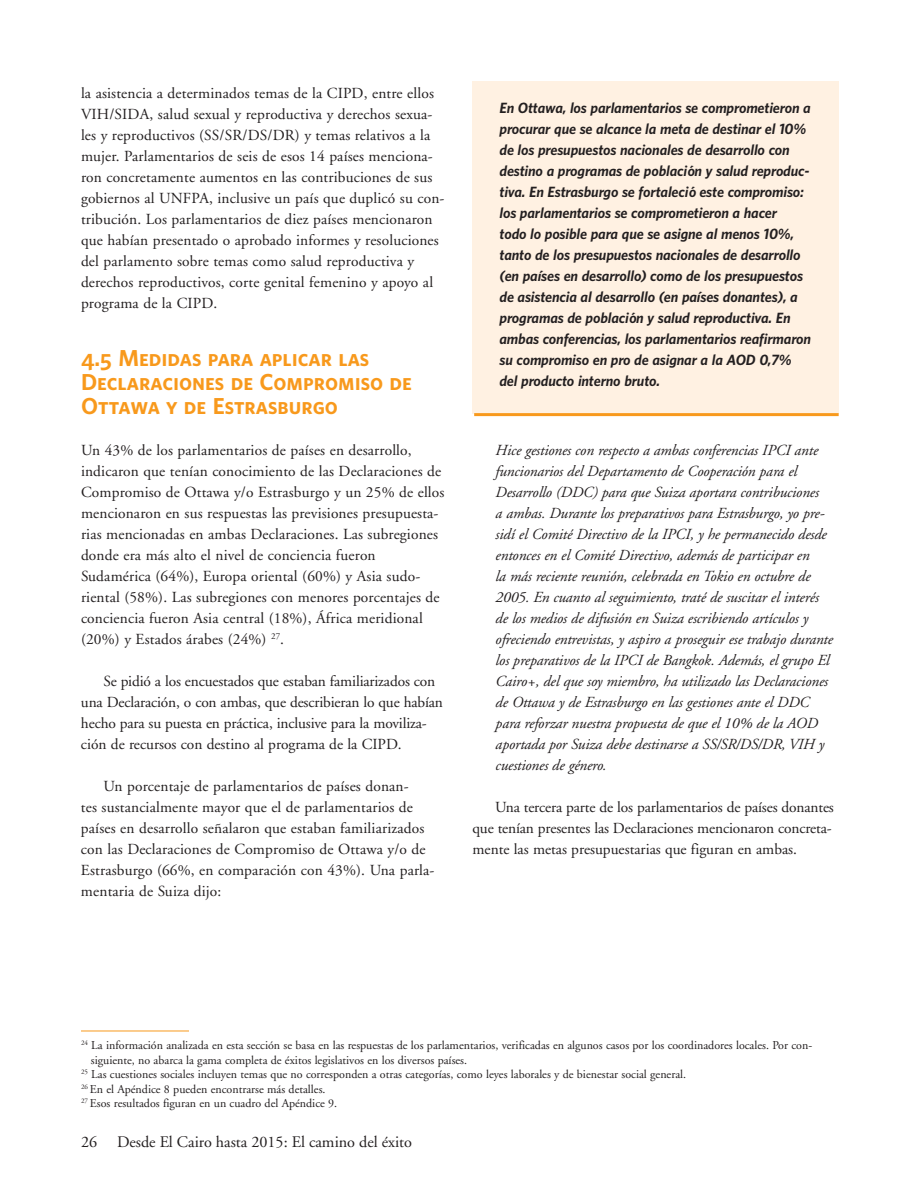
<style>
.page{position:relative;width:918px;height:1188px;background:#fff}
.page>*{position:absolute;margin:0;border:0;box-sizing:border-box;transform-origin:0 0}
.t1{font:21px/24px "UNFPA Bold SC";color:#f8991c}
.t2{font:16.2px "Adobe Garamond";color:#231f20}
.t3{font:15.3px/21px "Adobe Garamond";letter-spacing:.01em;color:#231f20}
.t4{font:italic 15.3px/21px "Adobe Garamond";letter-spacing:-.01em;color:#231f20}
.t5{font:15.3px/21px "Adobe Garamond";letter-spacing:-.01em;color:#231f20}
.t6{font:italic 700 13.5px/21px "UNFPA";letter-spacing:-.01em;color:#231f20}
.t7{font:12px "Adobe Garamond";color:#231f20}
</style>
<div class="page">
<hr style="left:81px;top:1031px;width:108px;height:1px;background:#f8991c">
<div style="left:472px;top:81px;width:367px;height:332px;background:#fff1e2"></div>
<hr style="left:474px;top:413px;width:365px;height:3px;background:#f8991c">
<p class="t3" style="left:81px;top:84px;width:365px">la asistencia a determinados temas de la CIPD, entre ellos VIH/SIDA, salud sexual y reproductiva y derechos sexua&shy;les y reproductivos (SS/SR/DS/DR) y temas relativos a la mujer. Parlamentarios de seis de esos 14 países menciona&shy;ron concretamente aumentos en las contribuciones de sus gobiernos al UNFPA, inclusive un país que duplicó su con&shy;tribución. Los parlamentarios de diez países mencionaron que habían presentado o aprobado informes y resoluciones del parlamento sobre temas como salud reproductiva y derechos reproductivos, corte genital femenino y apoyo al programa de la CIPD.</p>
<h1 class="t1" style="left:81px;top:347px;width:333px">4.5 Medidas para aplicar las<br>Declaraciones de Compromiso de<br>Ottawa y de Estrasburgo</h1>
<p class="t3" style="left:81px;top:441px;width:365px">Un 43% de los parlamentarios de países en desarrollo, indicaron que tenían conocimiento de las Declaraciones de Compromiso de Ottawa y/o Estrasburgo y un 25% de ellos mencionaron en sus respuestas las previsiones presupuesta&shy;rias mencionadas en ambas Declaraciones. Las subregiones donde era más alto el nivel de conciencia fueron Sudamérica (64%), Europa oriental (60%) y Asia sudo&shy;riental (58%). Las subregiones con menores porcentajes de conciencia fueron Asia central (18%), África meridional (20%) y Estados árabes (24%) <sup>27</sup>.</p>
<p class="t5" style="left:81px;top:672px;width:364px;text-indent:22px">Se pidió a los encuestados que estaban familiarizados con una Declaración, o con ambas, que describieran lo que habían hecho para su puesta en práctica, inclusive para la moviliza&shy;ción de recursos con destino al programa de la CIPD.</p>
<p class="t3" style="left:81px;top:777px;width:355px;text-indent:22px">Un porcentaje de parlamentarios de países donan-<br>tes sustancialmente mayor que el de parlamentarios de países en desarrollo señalaron que estaban familiarizados con las Declaraciones de Compromiso de Ottawa y/o de Estrasburgo (66%, en comparación con 43%). Una parla&shy;mentaria de Suiza dijo:</p>
<p class="t6" style="left:500px;top:99px;width:313px">En Ottawa, los parlamentarios se comprometieron a procurar que se alcance la meta de destinar el 10% de los presupuestos nacionales de desarrollo con destino a programas de población y salud reproduc&shy;tiva. En Estrasburgo se fortaleció este compromiso: los parlamentarios se comprometieron a hacer<br>todo lo posible para que se asigne al menos 10%, tanto de los presupuestos nacionales de desarrollo (en países en desarrollo) como de los presupuestos de asistencia al desarrollo (en países donantes), a programas de población y salud reproductiva. En ambas conferencias, los parlamentarios reafirmaron su compromiso en pro de asignar a la AOD 0,7% del producto interno bruto.</p>
<p class="t4" style="left:495px;top:441px;width:339px">Hice gestiones con respecto a ambas conferencias IPCI ante funcionarios del Departamento de Cooperación para el Desarrollo (DDC) para que Suiza aportara contribuciones<br>a ambas. Durante los preparativos para Estrasburgo, yo pre&shy;sidí el Comité Directivo de la IPCI, y he permanecido desde entonces en el Comité Directivo, además de participar en<br>la más reciente reunión, celebrada en Tokio en octubre de 2005. En cuanto al seguimiento, traté de suscitar el interés de los medios de difusión en Suiza escribiendo artículos y ofreciendo entrevistas, y aspiro a proseguir ese trabajo durante los preparativos de la IPCI de Bangkok. Además, el grupo El Cairo+, del que soy miembro, ha utilizado las Declaraciones de Ottawa y de Estrasburgo en las gestiones ante el DDC para reforzar nuestra propuesta de que el 10% de la AOD aportada por Suiza debe destinarse a SS/SR/DS/DR, VIH y cuestiones de género.</p>
<p class="t5" style="left:473px;top:798px;width:363px;text-indent:22px">Una tercera parte de los parlamentarios de países donantes que tenían presentes las Declaraciones mencionaron concreta&shy;mente las metas presupuestarias que figuran en ambas.</p>
<p class="t7" style="left:81px;top:1041px;width:733px"><sup>24</sup> La información analizada en esta sección se basa en las respuestas de los parlamentarios, verificadas en algunos casos por los coordinadores locales. Por con-</p>
<p class="t7" style="left:91px;top:1055px;width:378px">siguiente, no abarca la gama completa de éxitos legislativos en los diversos países.</p>
<p class="t7" style="left:81px;top:1070px;width:607px"><sup>25</sup> Las cuestiones sociales incluyen temas que no corresponden a otras categorías, como leyes laborales y de bienestar social general.</p>
<p class="t7" style="left:81px;top:1084px;width:246px"><sup>26</sup> En el Apéndice 8 pueden encontrarse más detalles.</p>
<p class="t7" style="left:81px;top:1098px;width:258px"><sup>27</sup> Esos resultados figuran en un cuadro del Apéndice 9.</p>
<p class="t2" style="left:81px;top:1136px;width:333px">26 Desde El Cairo hasta 2015: El camino del éxito</p>
</div>
